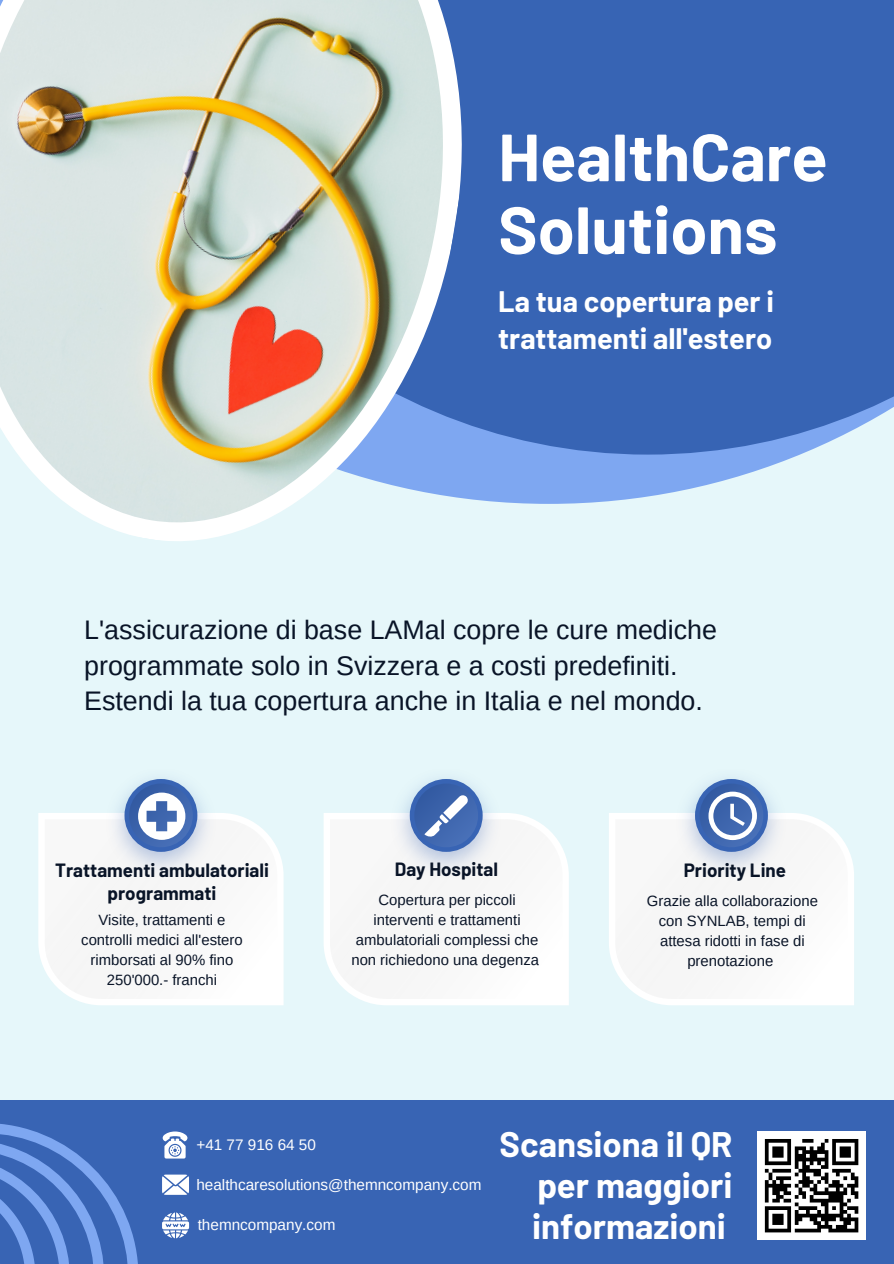
<style>
.page{position:relative;width:894px;height:1264px;background:#fff}
.page>*{position:absolute;margin:0;border:0;box-sizing:border-box;transform-origin:0 0}
.t1{font:700 66.6px "Barlow";color:#fff}
.t2{font:700 34.65px/41px "Barlow";color:#fff;text-align:justify}
.t3{font:700 28.95px/36.9px "Barlow";color:#fff}
.t4{font:26.85px/35.7px "Arimo";color:#091427}
.t5{font:700 18.75px "Barlow";color:#091427}
.t6{font:15.3px "Arimo";color:#fff}
.t7{font:14.85px/19.8px "Arimo";color:#091427;text-align:center}
</style>
<div class="page">
<div style="left:0;top:0;width:893px;height:1263px;background:#e6f7fa"></div>
<svg style="left:486px;top:454px;width:315px;height:50px;fill:#7ea7f1"></svg>
<div style="left:99px;top:0;width:794px;height:454px;background:#3764b4"></div>
<svg style="left:324px;top:813px;width:244px;height:192px;fill:#fff"></svg>
<img style="left:412px;top:778px;width:67px;height:16px">
<div style="left:409px;top:779px;width:73px;height:72px;background:#3864b4;border-radius:50%"></div>
<div style="left:414px;top:783px;width:64px;height:64px;background:#375ea6;border-radius:50%"></div>
<svg style="left:38px;top:813px;width:245px;height:192px;fill:#fff"></svg>
<img style="left:130px;top:778px;width:62px;height:14px">
<div style="left:124px;top:779px;width:73px;height:72px;background:#3864b4;border-radius:50%"></div>
<div style="left:129px;top:783px;width:64px;height:64px;background:#365ea6;border-radius:50%"></div>
<svg style="left:609px;top:813px;width:244px;height:192px;fill:#fff"></svg>
<img style="left:701px;top:778px;width:61px;height:13px">
<div style="left:694px;top:779px;width:73px;height:72px;background:#3864b4;border-radius:50%"></div>
<div style="left:699px;top:783px;width:64px;height:64px;background:#365ea6;border-radius:50%"></div>
<svg style="left:330px;top:794px;width:232px;height:205px"></svg>
<div style="left:0;top:1100px;width:893px;height:163px;background:#3864b4"></div>
<svg style="left:163px;top:1131px;width:24px;height:27px"></svg>
<svg style="left:162px;top:1212px;width:27px;height:26px"></svg>
<svg style="left:162px;top:1174px;width:27px;height:20px"></svg>
<svg style="left:0;top:1124px;width:138px;height:139px"></svg>
<svg style="left:0;top:0;width:486px;height:541px;background:#c7ccc8"></svg>
<svg style="left:615px;top:791px;width:232px;height:208px"></svg>
<svg style="left:45px;top:792px;width:232px;height:207px"></svg>
<div style="left:757px;top:1131px;width:108px;height:108px;background:#fff"></div>
<svg style="left:764px;top:1139px;width:94px;height:89px"></svg>
<svg style="left:764px;top:1228px;width:26px;height:4px"></svg>
<svg style="left:794px;top:1228px;width:26px;height:4px"></svg>
<hr style="left:828px;top:1228px;width:30px;height:4px;background:#000">
<p class="t1" style="left:498px;top:115px;width:331px">HealthCare</p>
<p class="t1" style="left:498px;top:187px;width:280px">Solutions</p>
<p class="t3" style="left:498px;top:282px;width:277px">La tua copertura per i trattamenti all'estero</p>
<p class="t4" style="left:84px;top:611px;width:634px">L'assicurazione di base LAMal copre le cure mediche programmate solo in Svizzera e a costi predefiniti.</p>
<p class="t4" style="left:84px;top:683px;width:620px">Estendi la tua copertura anche in Italia e nel mondo.</p>
<p class="t5" style="left:55px;top:858px;width:215px">Trattamenti ambulatoriali</p>
<p class="t5" style="left:394px;top:857px;width:105px">Day Hospital</p>
<p class="t5" style="left:108px;top:880px;width:110px">programmati</p>
<p class="t7" style="left:351px;top:890px;width:189px">Copertura per piccoli interventi e trattamenti ambulatoriali complessi che non richiedono una degenza</p>
<p class="t7" style="left:81px;top:910px;width:163px">Visite, trattamenti e controlli medici all'estero rimborsati al 90% fino<br>250'000.- franchi</p>
<p class="t5" style="left:683px;top:857px;width:104px">Priority Line</p>
<p class="t7" style="left:646px;top:891px;width:172px">Grazie alla collaborazione con SYNLAB, tempi di attesa ridotti in fase di prenotazione</p>
<p class="t6" style="left:196px;top:1135px;width:121px">+41 77 916 64 50</p>
<p class="t6" style="left:196px;top:1175px;width:286px">healthcaresolutions@themncompany.com</p>
<p class="t6" style="left:198px;top:1216px;width:139px">themncompany.com</p>
<p class="t2" style="left:532px;top:1122px;width:202px;text-indent:-32px">Scansiona il QR per maggiori informazioni</p>
</div>
